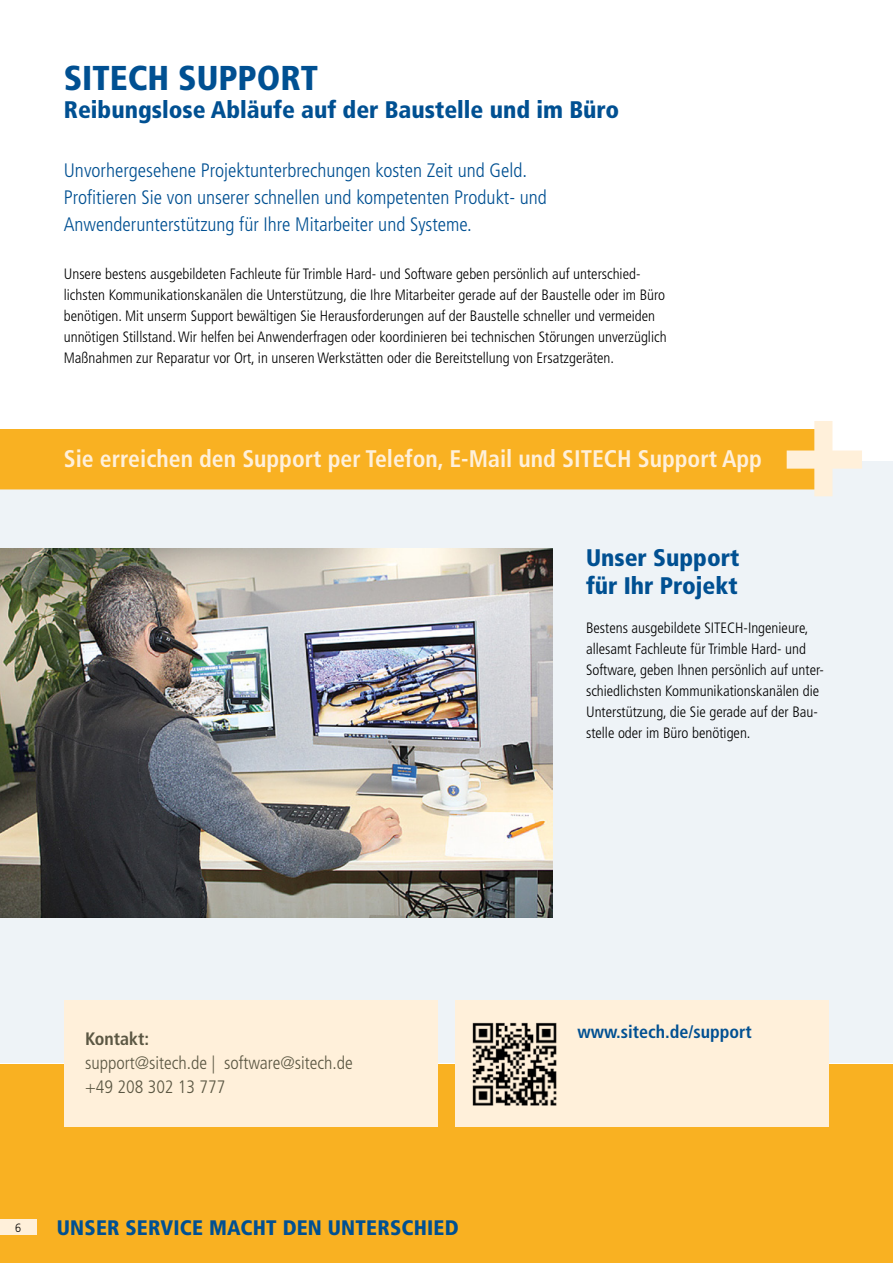
<style>
.page{position:relative;width:893px;height:1263px;background:#fff}
.page>*{position:absolute;margin:0;border:0;box-sizing:border-box;transform-origin:0 0}
.t1{font:900 condensed 34.5px "Frutiger LT Pro";color:#005092}
.t2{font:900 condensed 24px/28.8px "Frutiger LT Pro";color:#005092}
.t3{font:700 condensed 24px "Frutiger LT Pro";color:#fff0da}
.t4{font:900 condensed 21px "Frutiger LT Pro";letter-spacing:.01em;color:#005092}
.t5{font:300 condensed 19.5px/27px "Frutiger LT Pro";color:#005092}
.t6{font:300 condensed 18px/24px "Frutiger LT Pro";color:#5b5743}
.t7{font:700 condensed 18px "Frutiger LT Pro";color:#005092}
.t8{font:700 condensed 18px "Frutiger LT Pro";color:#5b5743}
.t9{font:300 condensed 15px/21px "Frutiger LT Pro";color:#000}
.t10{font:300 12px "Frutiger LT Pro";color:#000;scale:.9 1}
</style>
<div class="page">
<div style="left:0;top:1064px;width:893px;height:199px;background:#f9b122"></div>
<div style="left:0;top:1219px;width:36px;height:16px;background:#fff0da"></div>
<div style="left:0;top:461px;width:893px;height:602px;background:#eef3f7"></div>
<img style="left:0;top:549px;width:553px;height:368px">
<div style="left:0;top:429px;width:787px;height:60px;background:#f9b122"></div>
<svg style="left:787px;top:421px;width:75px;height:75px"></svg>
<div style="left:64px;top:1001px;width:373px;height:126px;background:#fff0da"></div>
<div style="left:455px;top:1001px;width:374px;height:126px;background:#fff0da"></div>
<img style="left:472px;top:1022px;width:85px;height:84px">
<h1 class="t1" style="left:64px;top:57px;width:256px">SITECH SUPPORT</h1>
<h2 class="t2" style="left:64px;top:96px;width:557px">Reibungslose Abläufe auf der Baustelle und im Büro</h2>
<h3 class="t5" style="left:64px;top:157px;width:485px">Unvorhergesehene Projektunterbrechungen kosten Zeit und Geld.<br>Profitieren Sie von unserer schnellen und kompetenten Produkt- und<br>Anwenderunterstützung für Ihre Mitarbeiter und Systeme.</h3>
<p class="t9" style="left:64px;top:263px;width:604px">Unsere bestens ausgebildeten Fachleute für Trimble Hard- und Software geben persönlich auf unterschied&shy;lichsten Kommunikationskanälen die Unterstützung, die Ihre Mitarbeiter gerade auf der Baustelle oder im Büro benötigen. Mit unserm Support bewältigen Sie Herausforderungen auf der Baustelle schneller und vermeiden unnötigen Stillstand. Wir helfen bei Anwenderfragen oder koordinieren bei technischen Störungen unverzüglich Maßnahmen zur Reparatur vor Ort, in unseren Werkstätten oder die Bereitstellung von Ersatzgeräten.</p>
<h2 class="t3" style="left:64px;top:444px;width:700px">Sie erreichen den Support per Telefon, E-Mail und SITECH Support App</h2>
<p class="t8" style="left:85px;top:1028px;width:66px">Kontakt:</p>
<p class="t6" style="left:85px;top:1051px;width:269px">support@sitech.de | software@sitech.de +49 208 302 13 777</p>
<p class="t10" style="left:15px;top:1220px;width:8px">6</p>
<h3 class="t4" style="left:57px;top:1215px;width:403px">UNSER SERVICE MACHT DEN UNTERSCHIED</h3>
<h2 class="t2" style="left:586px;top:543px;width:155px">Unser Support für Ihr Projekt</h2>
<p class="t9" style="left:586px;top:618px;width:239px">Bestens ausgebildete SITECH-Ingenieure, allesamt Fachleute für Trimble Hard- und Software, geben Ihnen persönlich auf unter&shy;schiedlichsten Kommunikationskanälen die Unterstützung, die Sie gerade auf der Bau&shy;stelle oder im Büro benötigen.</p>
<p class="t7" style="left:577px;top:1021px;width:176px">www.sitech.de/support</p>
</div>
